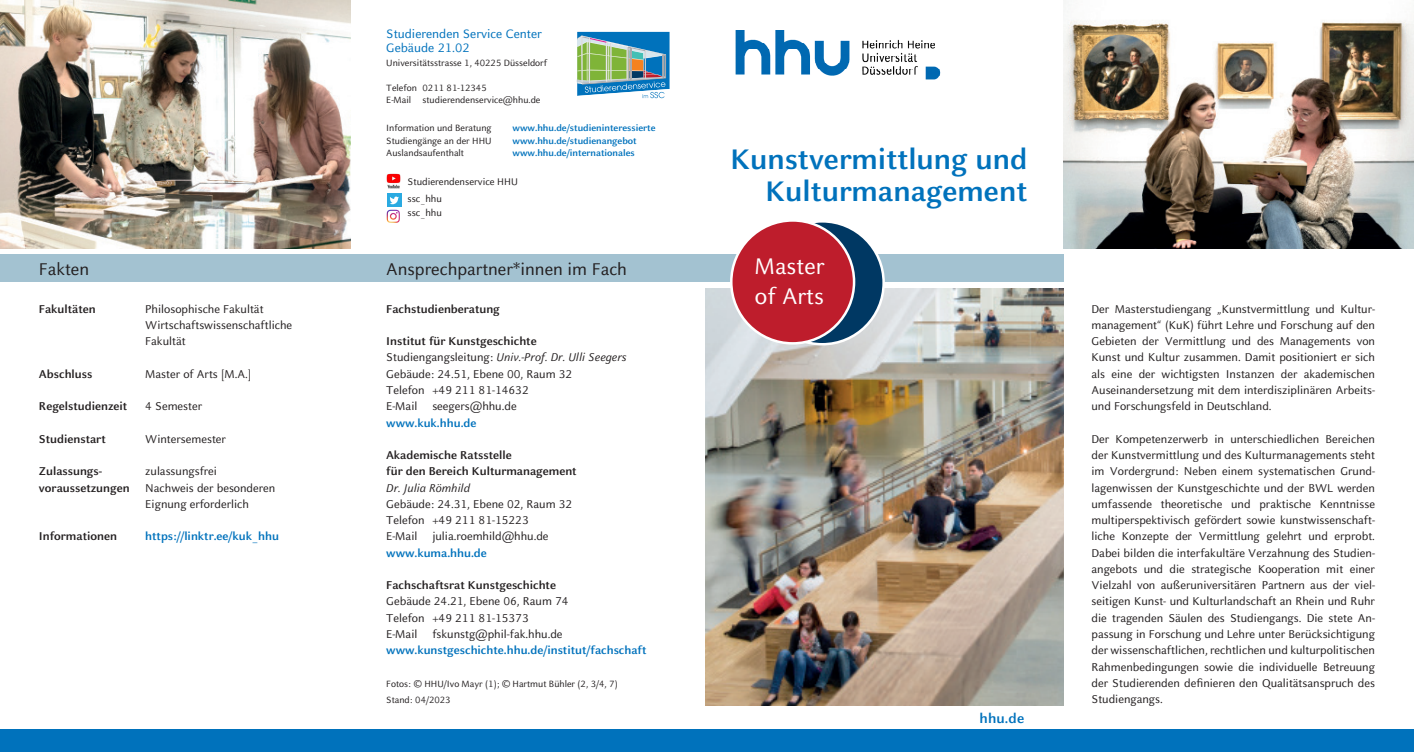
<style>
.page{position:relative;width:1414px;height:752px;background:#fff}
.page>*{position:absolute;margin:0;border:0;box-sizing:border-box;transform-origin:0 0}
.t1{font:700 31.25px/32.5px "HHU Celeste Sans";color:#0072bc;text-align:right}
.t2{font:25px/30px "HHU Celeste Sans";color:#fff}
.t3{font:18.75px "HHU Celeste Sans";color:#231f20}
.t4{font:700 15px "HHU Celeste Sans";color:#0072bc}
.t5{font:13.5px/14.2px "HHU Celeste Sans";color:#0072bc}
.t6{font:12.5px/16.2px "HHU Celeste Sans";color:#231f20}
.t7{font:700 12.5px/16.2px "HHU Celeste Sans";color:#231f20}
.t8{font:700 12.5px "HHU Celeste Sans";color:#0072bc}
.t9{font:italic 12.5px "HHU Celeste Sans";color:#231f20}
.t10{font:10.62px/17.2px "HHU Celeste Sans";color:#231f20}
.t11{font:10px/16.2px "HHU Celeste Sans";color:#231f20}
.t12{font:700 10px "HHU Celeste Sans";color:#0072bc}
.s1{font-weight:700}
.s2{font-style:italic}
.s3{font-size:8.75px}
</style>
<div class="page">
<img style="left:705px;top:288px;width:358px;height:416px">
<div style="left:0;top:729px;width:1414px;height:22px;background:#0072bc"></div>
<img style="left:735px;top:30px;width:206px;height:50px">
<div style="left:0;top:254px;width:1063px;height:28px;background:#a3c2d1"></div>
<img style="left:0;top:0;width:351px;height:248px">
<img style="left:1063px;top:20px;width:351px;height:228px">
<svg style="left:761px;top:221px;width:123px;height:123px;fill:#003863"></svg>
<div style="left:731px;top:220px;width:123px;height:123px;background:#be1d2c;border-radius:50%"></div>
<img style="left:386px;top:173px;width:15px;height:16px">
<div style="left:387px;top:193px;width:14px;height:14px;background:#2aaae1"></div>
<svg style="left:389px;top:196px;width:10px;height:8px"></svg>
<img style="left:387px;top:209px;width:13px;height:14px">
<svg style="left:577px;top:32px;width:92px;height:67px"></svg>
<h3 class="t3" style="left:39px;top:257px;width:52px">Fakten</h3>
<p class="t7" style="left:39px;top:300px;width:58px">Fakultäten</p>
<p class="t6" style="left:145px;top:300px;width:148px">Philosophische Fakultät<br>Wirtschaftswissenschaftliche<br>Fakultät</p>
<p class="t7" style="left:39px;top:365px;width:55px">Abschluss</p>
<p class="t6" style="left:145px;top:365px;width:108px">Master of Arts [M.A.]</p>
<p class="t7" style="left:39px;top:397px;width:90px">Regelstudienzeit</p>
<p class="t6" style="left:145px;top:397px;width:58px">4 Semester</p>
<p class="t7" style="left:39px;top:430px;width:68px">Studienstart</p>
<p class="t6" style="left:145px;top:430px;width:82px">Wintersemester</p>
<p class="t7" style="left:39px;top:462px;width:65px">Zulassungs-</p>
<p class="t6" style="left:145px;top:462px;width:73px">zulassungsfrei</p>
<p class="t7" style="left:39px;top:479px;width:92px">voraussetzungen</p>
<p class="t6" style="left:145px;top:479px;width:132px">Nachweis der besonderen<br>Eignung erforderlich</p>
<p class="t7" style="left:39px;top:527px;width:80px">Informationen</p>
<p class="t8" style="left:145px;top:528px;width:135px">https://linktr.ee/kuk_hhu</p>
<p class="t5" style="left:386px;top:26px;width:157px">Studierenden Service Center<br>Gebäude 21.02</p>
<p class="t11" style="left:386px;top:54px;width:162px">Universitätsstrasse 1, 40225 Düsseldorf</p>
<p class="t11" style="left:386px;top:82px;width:156px;line-height:11.2px">Telefon 0211 81-12345<br>E-Mail studierendenservice@hhu.de</p>
<p class="t11" style="left:386px;top:120px;width:107px">Information und Beratung</p>
<p class="t12" style="left:512px;top:122px;width:144px">www.hhu.de/studieninteressierte</p>
<p class="t11" style="left:386px;top:132px;width:107px">Studiengänge an der HHU</p>
<p class="t12" style="left:512px;top:134px;width:126px">www.hhu.de/studienangebot</p>
<p class="t11" style="left:386px;top:145px;width:79px">Auslandsaufenthalt</p>
<p class="t12" style="left:512px;top:147px;width:124px">www.hhu.de/internationales</p>
<p class="t10" style="left:407px;top:172px;width:112px">Studierendenservice HHU ssc_hhu</p>
<p class="t10" style="left:407px;top:203px;width:36px">ssc_hhu</p>
<h3 class="t3" style="left:386px;top:257px;width:242px">Ansprechpartner*innen im Fach</h3>
<p class="t7" style="left:386px;top:300px;width:115px">Fachstudienberatung</p>
<p class="t6" style="left:386px;top:332px;width:242px"><span class="s1">Institut für Kunstgeschichte </span>Studiengangsleitung: <span class="s2">Univ.-Prof. Dr. Ulli Seegers </span>Gebäude: 24.51, Ebene 00, Raum 32<br>Telefon +49 211 81-14632<br>E-Mail seegers@hhu.de</p>
<p class="t8" style="left:386px;top:414px;width:92px">www.kuk.hhu.de</p>
<p class="t7" style="left:386px;top:446px;width:192px">Akademische Ratsstelle<br>für den Bereich Kulturmanagement</p>
<p class="t9" style="left:386px;top:479px;width:85px">Dr. Julia Römhild</p>
<p class="t6" style="left:386px;top:495px;width:187px">Gebäude: 24.31, Ebene 02, Raum 32<br>Telefon +49 211 81-15223<br>E-Mail julia.roemhild@hhu.de</p>
<p class="t8" style="left:386px;top:544px;width:102px">www.kuma.hhu.de</p>
<p class="t7" style="left:386px;top:576px;width:171px">Fachschaftsrat Kunstgeschichte</p>
<p class="t6" style="left:386px;top:592px;width:184px">Gebäude 24.21, Ebene 06, Raum 74<br>Telefon +49 211 81-15373<br>E-Mail fskunstg@phil-fak.hhu.de</p>
<p class="t8" style="left:386px;top:642px;width:262px">www.kunstgeschichte.hhu.de/institut/fachschaft</p>
<p class="t11" style="left:386px;top:674px;width:233px">Fotos: <span class="s3">©</span> HHU/Ivo Mayr (1); <span class="s3">©</span> Hartmut Bühler (2, 3/4, 7)<br>Stand: 04/2023</p>
<h1 class="t1" style="left:730px;top:141px;width:298px">Kunstvermittlung und<br>Kulturmanagement</h1>
<h2 class="t2" style="left:754px;top:250px;width:71px">Master of Arts</h2>
<p class="t4" style="left:979px;top:708px;width:46px">hhu.de</p>
<p class="t6" style="left:1091px;top:300px;width:285px;text-align:justify">Der Masterstudiengang „Kunstvermittlung und Kultur&shy;management“ (KuK) führt Lehre und Forschung auf den Gebieten der Vermittlung und des Managements von Kunst und Kultur zusammen. Damit positioniert er sich als eine der wichtigsten Instanzen der akademischen Auseinandersetzung mit dem interdisziplinären Arbeits&shy;und Forschungsfeld in Deutschland.</p>
<p class="t6" style="left:1091px;top:430px;width:285px;text-align:justify">Der Kompetenzerwerb in unterschiedlichen Bereichen der Kunstvermittlung und des Kulturmanagements steht im Vordergrund: Neben einem systematischen Grund&shy;lagenwissen der Kunstgeschichte und der BWL werden umfassende theoretische und praktische Kenntnisse multiperspektivisch gefördert sowie kunstwissenschaft&shy;liche Konzepte der Vermittlung gelehrt und erprobt.<br>Dabei bilden die interfakultäre Verzahnung des Studien&shy;angebots und die strategische Kooperation mit einer Vielzahl von außeruniversitären Partnern aus der viel&shy;seitigen Kunst- und Kulturlandschaft an Rhein und Ruhr die tragenden Säulen des Studiengangs. Die stete An&shy;passung in Forschung und Lehre unter Berücksichtigung der wissenschaftlichen, rechtlichen und kulturpolitischen Rahmenbedingungen sowie die individuelle Betreuung der Studierenden definieren den Qualitätsanspruch des Studiengangs.</p>
</div>
